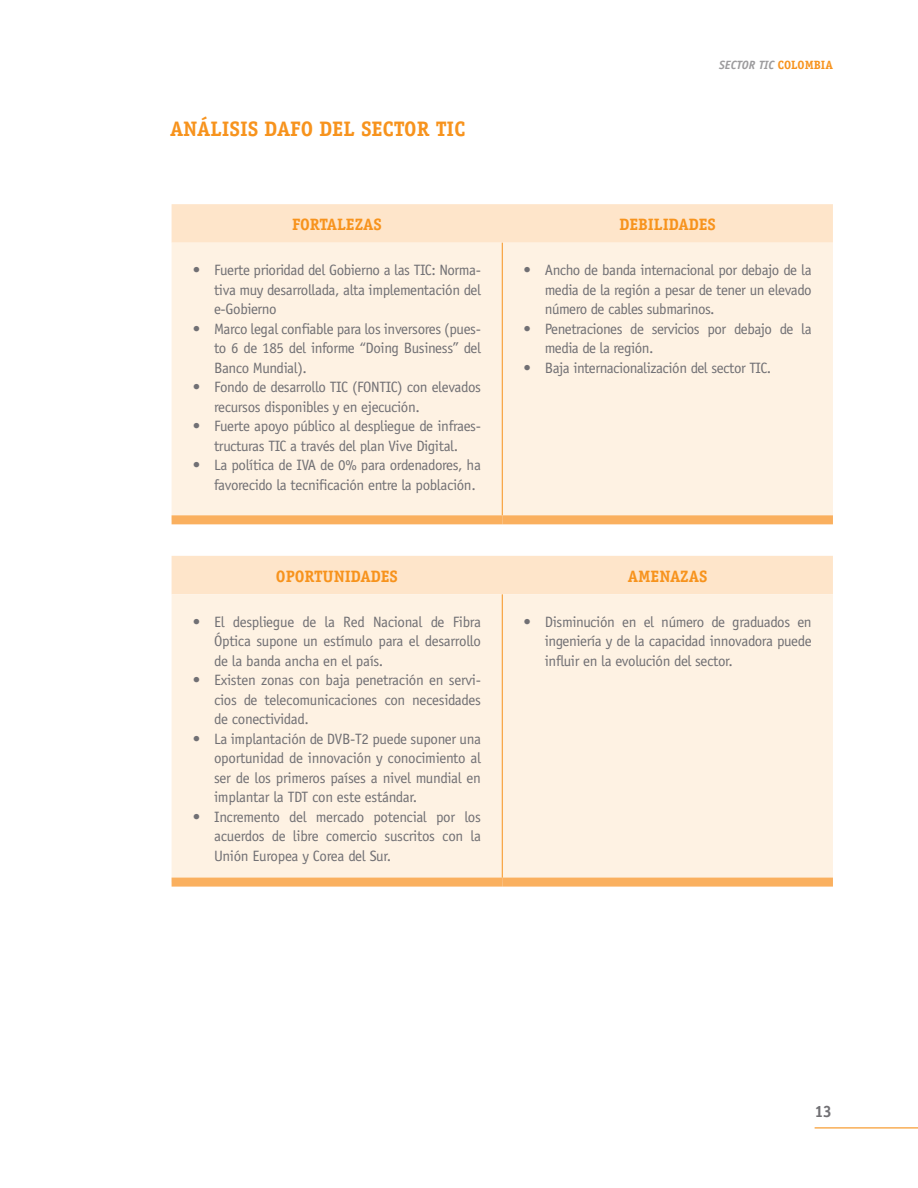
<style>
.page{position:relative;width:918px;height:1188px;background:#fff}
.page>*{position:absolute;margin:0;border:0;box-sizing:border-box;transform-origin:0 0}
.t1{font:700 21px "Officina Serif";color:#f7931d}
.t2{font:700 16.5px "Officina Serif";letter-spacing:-.005em;color:#f7931d}
.t3{font:700 16.5px "Officina Serif";color:#717074}
.t4{font:15px/19.5px "Officina Sans";letter-spacing:-.025em;color:#717074;text-align:justify}
.t5{font:italic 700 12px "Officina Sans";color:#9c9b9d}
.s1{font-family:"Officina Serif";font-style:normal;color:#f7931d}
</style>
<div class="page">
<hr style="left:815px;top:1127px;width:103px;height:1px;background:#f7931d">
<div style="left:172px;top:204px;width:661px;height:39px;background:#fee5ca"></div>
<div style="left:172px;top:243px;width:661px;height:272px;background:#fef2e3"></div>
<hr style="left:502px;top:243px;width:1px;height:272px;background:#f7931d">
<div style="left:172px;top:515px;width:330px;height:9px;background:#fab05f"></div>
<div style="left:502px;top:515px;width:331px;height:9px;background:#fab05f"></div>
<div style="left:172px;top:556px;width:661px;height:38px;background:#fee5ca"></div>
<div style="left:172px;top:594px;width:661px;height:284px;background:#fef2e3"></div>
<div style="left:172px;top:878px;width:330px;height:9px;background:#fab05f"></div>
<div style="left:502px;top:878px;width:331px;height:9px;background:#fab05f"></div>
<hr style="left:502px;top:594px;width:1px;height:284px;background:#f7931d">
<h1 class="t1" style="left:170px;top:115px;width:62px">ANÁLISIS</h1>
<h1 class="t1" style="left:265px;top:115px;width:119px">DAFO DEL SECTO</h1>
<h1 class="t1" style="left:417px;top:115px;width:50px">R TIC</h1>
<p class="t5" style="left:719px;top:58px;width:115px">SECTOR TIC <span class="s1">COLOMBIA</span></p>
<p class="t2" style="left:292px;top:214px;width:91px">FORTALEZAS</p>
<p class="t2" style="left:619px;top:214px;width:98px">DEBILIDADES</p>
<p class="t4" style="left:214px;top:260px;width:268px;text-indent:-21px">• Fuerte prioridad del Gobierno a las TIC: Norma&shy;tiva muy desarrollada, alta implementación del e-Gobierno</p>
<p class="t4" style="left:214px;top:319px;width:268px;text-indent:-21px">• Marco legal confiable para los inversores (pues&shy;to 6 de 185 del informe “Doing Business” del Banco Mundial).</p>
<p class="t4" style="left:214px;top:377px;width:268px;text-indent:-21px">• Fondo de desarrollo TIC (FONTIC) con elevados recursos disponibles y en ejecución.</p>
<p class="t4" style="left:193px;top:416px;width:290px;text-align:center">• Fuerte apoyo público al despliegue de infraes&shy;tructuras TIC a través del plan Vive Digital.</p>
<p class="t4" style="left:214px;top:455px;width:268px;text-indent:-21px">• La política de IVA de 0% para ordenadores, ha favorecido la tecnificación entre la población.</p>
<p class="t4" style="left:545px;top:260px;width:268px;text-indent:-21px">• Ancho de banda internacional por debajo de la media de la región a pesar de tener un elevado número de cables submarinos.</p>
<p class="t4" style="left:545px;top:319px;width:268px;text-indent:-21px">• Penetraciones de servicios por debajo de la media de la región.</p>
<p class="t4" style="left:524px;top:358px;width:249px">• Baja internacionalización del sector TIC.</p>
<p class="t2" style="left:276px;top:566px;width:68px">OPORTUNIDADES</p>
<p class="t2" style="left:628px;top:566px;width:34px">AMENAZAS</p>
<p class="t4" style="left:214px;top:612px;width:268px;text-indent:-21px">• El despliegue de la Red Nacional de Fibra Óptica supone un estímulo para el desarrollo de la banda ancha en el país.</p>
<p class="t4" style="left:214px;top:671px;width:268px;text-indent:-21px">• Existen zonas con baja penetración en servi&shy;cios de telecomunicaciones con necesidades de conectividad.</p>
<p class="t4" style="left:214px;top:729px;width:268px;text-indent:-21px">• La implantación de DVB-T2 puede suponer una oportunidad de innovación y conocimiento al ser de los primeros países a nivel mundial en implantar la TDT con este estándar.</p>
<p class="t4" style="left:214px;top:807px;width:268px;text-indent:-21px">• Incremento del mercado potencial por los acuerdos de libre comercio suscritos con la Unión Europea y Corea del Sur.</p>
<p class="t4" style="left:545px;top:612px;width:268px;text-indent:-21px">• Disminución en el número de graduados en ingeniería y de la capacidad innovadora puede influir en la evolución del sector.</p>
<p class="t3" style="left:815px;top:1101px;width:19px">13</p>
</div>
